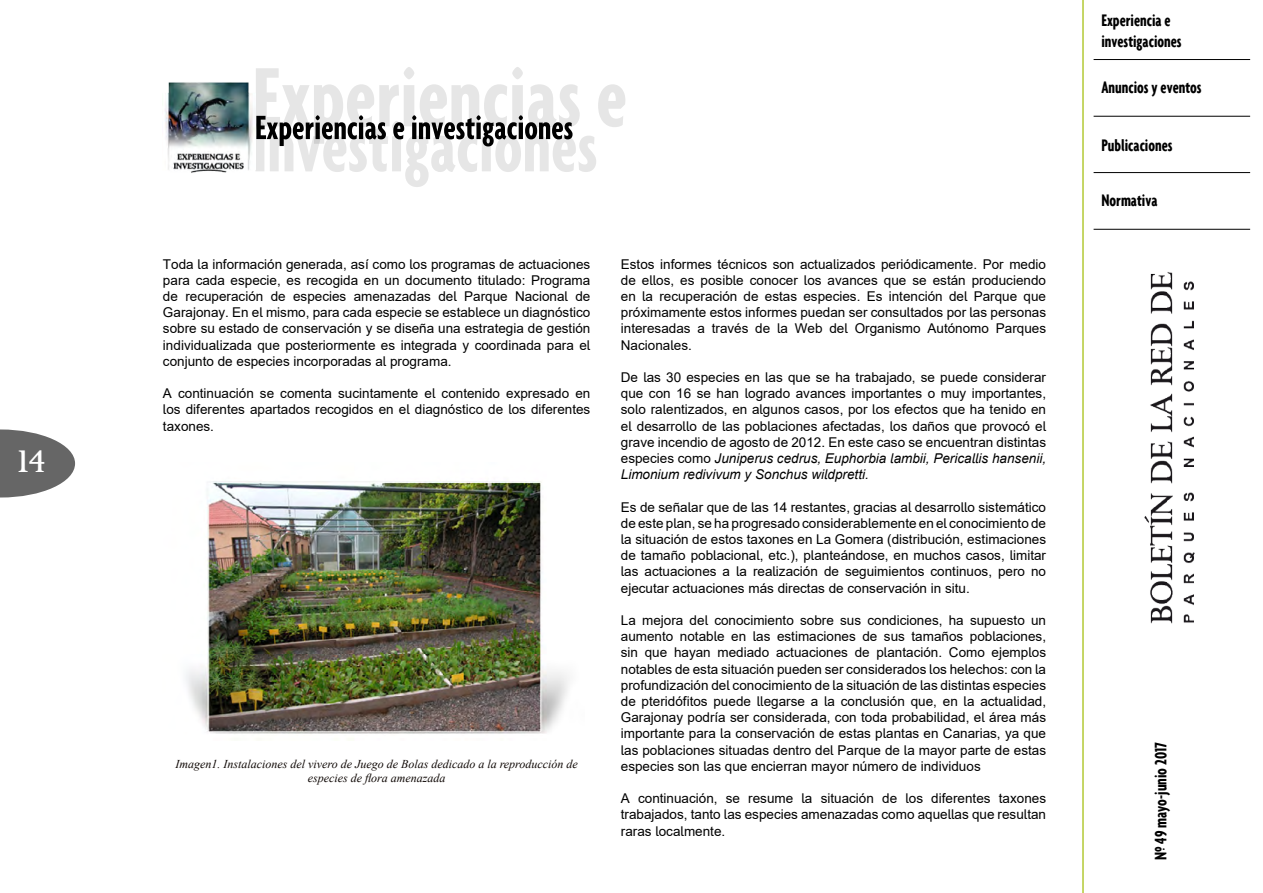
<style>
.page{position:relative;width:1263px;height:893px;background:#fff}
.page>*{position:absolute;margin:0;border:0;box-sizing:border-box;transform-origin:0 0}
.t1{font:30px "Palermo";color:#fff}
.t2{font:700 extra-condensed 18px/21.6px "Agenda";color:#000}
.t3{font:13.5px/16.2px "Arial";color:#000;text-align:justify}
.t4{font:italic 12px/14.4px "Times New Roman";color:#100906;text-align:center}
.s1{font-style:italic}
</style>
<div class="page">
<svg style="left:0;top:429px;width:75px;height:68px"></svg>
<img style="left:1126px;top:115px;width:83px;height:509px">
<hr style="left:1082px;top:0;width:2px;height:893px;background:#b3c935">
<hr style="left:1093px;top:59px;width:157px;height:1px;background:#000">
<hr style="left:1093px;top:172px;width:157px;height:1px;background:#000">
<hr style="left:1093px;top:116px;width:157px;height:1px;background:#000">
<hr style="left:1093px;top:229px;width:157px;height:1px;background:#000">
<svg style="left:255px;top:67px;width:370px;height:120px"></svg>
<img style="left:165px;top:82px;width:90px;height:91px">
<img style="left:185px;top:481px;width:384px;height:253px">
<h1 class="t1" style="left:15px;top:444px;width:33px">14</h1>
<p class="t3" style="left:163px;top:256px;width:429px">Toda la información generada, así como los programas de actuaciones para cada especie, es recogida en un documento titulado: Programa de recuperación de especies amenazadas del Parque Nacional de Garajonay. En el mismo, para cada especie se establece un diagnóstico sobre su estado de conservación y se diseña una estrategia de gestión individualizada que posteriormente es integrada y coordinada para el conjunto de especies incorporadas al programa.</p>
<p class="t3" style="left:163px;top:385px;width:429px">A continuación se comenta sucintamente el contenido expresado en los diferentes apartados recogidos en el diagnóstico de los diferentes taxones.</p>
<p class="t4" style="left:176px;top:756px;width:404px">Imagen1. Instalaciones del vivero de Juego de Bolas dedicado a la reproducción de especies de flora amenazada</p>
<p class="t3" style="left:621px;top:256px;width:427px">Estos informes técnicos son actualizados periódicamente. Por medio de ellos, es posible conocer los avances que se están produciendo en la recuperación de estas especies. Es intención del Parque que próximamente estos informes puedan ser consultados por las personas interesadas a través de la Web del Organismo Autónomo Parques Nacionales.</p>
<p class="t3" style="left:621px;top:369px;width:427px">De las 30 especies en las que se ha trabajado, se puede considerar que con 16 se han logrado avances importantes o muy importantes, solo ralentizados, en algunos casos, por los efectos que ha tenido en el desarrollo de las poblaciones afectadas, los daños que provocó el grave incendio de agosto de 2012. En este caso se encuentran distintas especies como <span class="s1">Juniperus cedrus, Euphorbia lambii, Pericallis hansenii, Limonium redivivum y Sonchus wildpretti.</span></p>
<p class="t3" style="left:621px;top:499px;width:427px">Es de señalar que de las 14 restantes, gracias al desarrollo sistemático de este plan, se ha progresado considerablemente en el conocimiento de la situación de estos taxones en La Gomera (distribución, estimaciones de tamaño poblacional, etc.), planteándose, en muchos casos, limitar las actuaciones a la realización de seguimientos continuos, pero no ejecutar actuaciones más directas de conservación in situ.</p>
<p class="t3" style="left:621px;top:612px;width:427px">La mejora del conocimiento sobre sus condiciones, ha supuesto un aumento notable en las estimaciones de sus tamaños poblaciones, sin que hayan mediado actuaciones de plantación. Como ejemplos notables de esta situación pueden ser considerados los helechos: con la profundización del conocimiento de la situación de las distintas especies de pteridófitos puede llegarse a la conclusión que, en la actualidad, Garajonay podría ser considerada, con toda probabilidad, el área más importante para la conservación de estas plantas en Canarias, ya que las poblaciones situadas dentro del Parque de la mayor parte de estas especies son las que encierran mayor número de individuos</p>
<p class="t3" style="left:621px;top:790px;width:427px">A continuación, se resume la situación de los diferentes taxones trabajados, tanto las especies amenazadas como aquellas que resultan raras localmente.</p>
<h2 class="t2" style="left:1101px;top:9px;width:82px">Experiencia e investigaciones</h2>
<h2 class="t2" style="left:1101px;top:76px;width:102px">Anuncios y eventos</h2>
<h2 class="t2" style="left:1101px;top:134px;width:73px">Publicaciones</h2>
<h2 class="t2" style="left:1101px;top:189px;width:58px">Normativa</h2>
<h2 class="t2" style="left:1149px;top:860px;width:119px;rotate:-90deg">Nº 49 mayo-junio 2017</h2>
</div>
